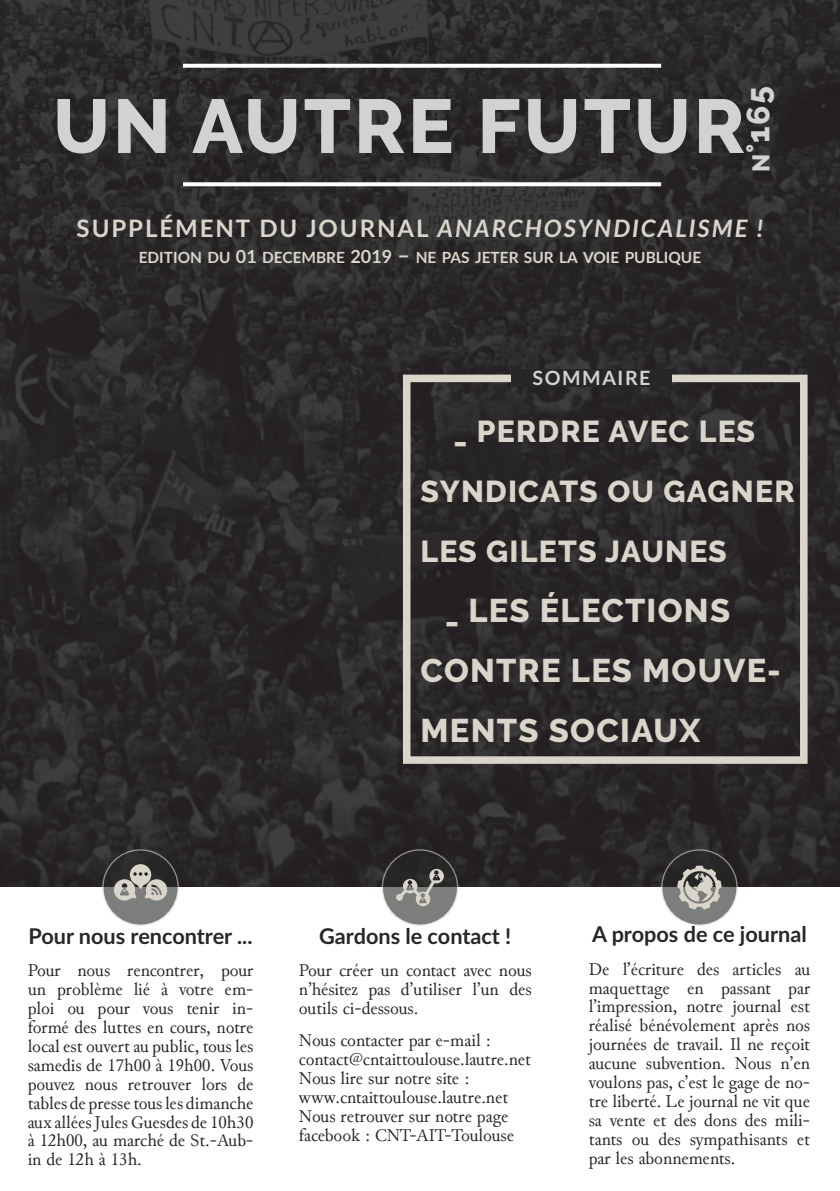
<style>
.page{position:relative;width:840px;height:1191px;background:#fff}
.page>*{position:absolute;margin:0;border:0;box-sizing:border-box;transform-origin:0 0}
.Sous-titre_-_Aligner{font:800 76px "Raleway";letter-spacing:.04em;color:#d1d2d4}
.Titre{font:800 32.6px/60px "Raleway";letter-spacing:.04em;color:#d9d5cb}
.Sous-titre_-_Aligner-2{font:800 32px "Raleway";color:#d1d2d4}
.Titre-2{font:800 30.2px/60px "Raleway";letter-spacing:.04em;color:#d9d5cb}
.t1{font:italic 700 24px "Lato";letter-spacing:.08em;color:#d9d5cb}
.Corps_de_texte_-_Ali{font:700 21.6px "Lato";color:#262825}
.Sous-titre_-_Centrer{font:700 19.6px "Lato";letter-spacing:.08em;color:#d1d2d4}
.Corps_de_texte_-_Ali-2{font:18px/19px "Junicode";color:#262825;text-align:justify}
.t2{font:700 15.4px "Lato";color:#d9d5cb}
.s1{font-size:24px}
.s2{font-style:normal}
.s3{font-size:18px}
.s4{font-size:22px}
.s5{font-size:30.2px}
</style>
<div class="page">
<img style="left:0;top:0;width:839px;height:886px">
<svg style="left:183px;top:64px;width:477px;height:4px"></svg>
<svg style="left:183px;top:182px;width:477px;height:4px"></svg>
<div style="left:402px;top:374px;width:405px;height:390px;border:8px solid #d9d5cb"></div>
<div style="left:511px;top:369px;width:160px;height:17px;background:#262825"></div>
<svg style="left:382px;top:850px;width:75px;height:75px;fill:#7c7e7c"></svg>
<div style="left:381px;top:849px;width:77px;height:77px;border:1px solid #d9d5cb;border-radius:50%"></div>
<svg style="left:396px;top:869px;width:47px;height:37px"></svg>
<svg style="left:661px;top:850px;width:75px;height:75px;fill:#7c7e7c"></svg>
<div style="left:660px;top:849px;width:77px;height:77px;border:1px solid #d9d5cb;border-radius:50%"></div>
<svg style="left:676px;top:865px;width:45px;height:44px"></svg>
<svg style="left:103px;top:850px;width:75px;height:75px;fill:#7c7e7c"></svg>
<div style="left:102px;top:849px;width:77px;height:77px;border:1px solid #d9d5cb;border-radius:50%"></div>
<svg style="left:114px;top:864px;width:55px;height:37px"></svg>
<p class="Sous-titre_-_Aligner-2" style="left:739px;top:172px;width:87px;rotate:-90deg"><span class="s1">N</span>°165</p>
<p class="Sous-titre_-_Aligner" style="left:53px;top:83px;width:692px">UN AUTRE FUTUR</p>
<p class="t1" style="left:77px;top:210px;width:687px"><span class="s2">SUPPLÉMENT DU JOURNAL</span> ANARCHOSYNDICALISME !</p>
<p class="t2" style="left:139px;top:246px;width:563px">EDITION DU <span class="s3">01</span> DECEMBRE <span class="s3">2019</span> <span class="s4">–</span> NE PAS JETER SUR LA VOIE PUBLIQUE</p>
<p class="Sous-titre_-_Centrer" style="left:532px;top:363px;width:120px">SOMMAIRE</p>
<p class="Titre-2" style="left:420px;top:401px;width:375px;text-indent:33px">_ PERDRE AVEC LES<br>SYNDICATS OU GAGNER<br>LES GILETS JAUNES</p>
<p class="Titre" style="left:420px;top:580px;width:361px;text-indent:25px"><span class="s5">_</span> LES ÉLECTIONS<br>CONTRE LES MOUVE-<br>MENTS SOCIAUX</p>
<p class="Corps_de_texte_-_Ali" style="left:28px;top:919px;width:225px">Pour nous rencontrer ...</p>
<p class="Corps_de_texte_-_Ali-2" style="left:28px;top:960px;width:227px">Pour nous rencontrer, pour un problème lié à votre em&shy;ploi ou pour vous tenir in&shy;formé des luttes en cours, notre local est ouvert au public, tous les samedis de 17h00 à 19h00. Vous pouvez nous retrouver lors de tables de presse tous les dimanche aux allées Jules Guesdes de 10h30 à 12h00, au marché de St.-Aub&shy;in de 12h à 13h.</p>
<p class="Corps_de_texte_-_Ali" style="left:319px;top:919px;width:193px">Gardons le contact !</p>
<p class="Corps_de_texte_-_Ali-2" style="left:299px;top:960px;width:234px">Pour créer un contact avec nous n’hésitez pas d’utiliser l’un des outils ci-dessous.</p>
<p class="Corps_de_texte_-_Ali-2" style="left:299px;top:1031px;width:233px;text-align:left">Nous contacter par e-mail : contact@cntaittoulouse.lautre.net<br>Nous lire sur notre site : www.cntaittoulouse.lautre.net<br>Nous retrouver sur notre page facebook : CNT-AIT-Toulouse</p>
<p class="Corps_de_texte_-_Ali" style="left:591px;top:918px;width:216px">A propos de ce journal</p>
<p class="Corps_de_texte_-_Ali-2" style="left:588px;top:959px;width:223px">De l’écriture des articles au maquettage en passant par l’impression, notre journal est réalisé bénévolement après nos journées de travail. Il ne reçoit aucune subvention. Nous n’en voulons pas, c’est le gage de no&shy;tre liberté. Le journal ne vit que sa vente et des dons des mili&shy;tants ou des sympathisants et par les abonnements.</p>
</div>
